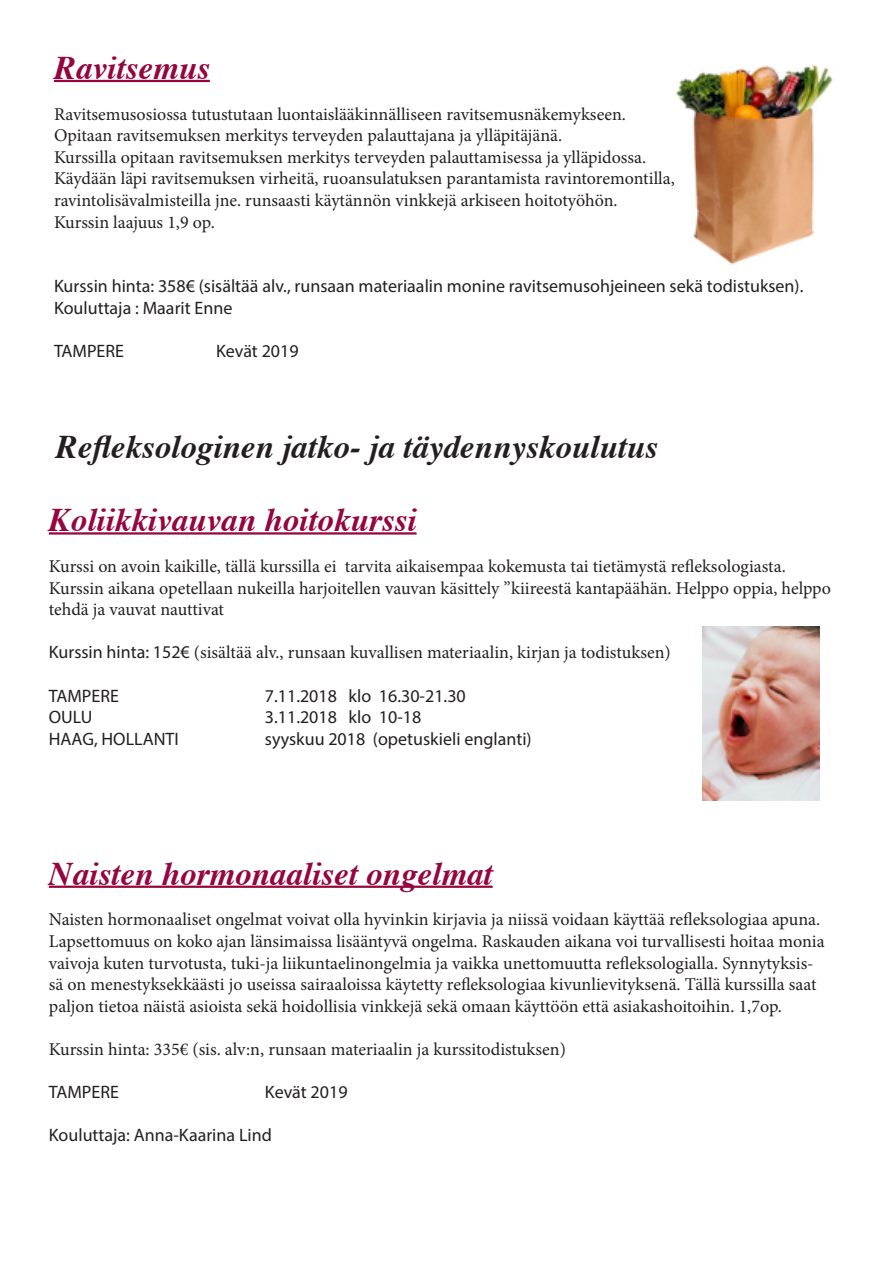
<style>
.page{position:relative;width:893px;height:1263px;background:#fff}
.page>*{position:absolute;margin:0;border:0;box-sizing:border-box;transform-origin:0 0}
.Otsikot{font:italic 700 33px "Times";color:#95053f}
.Otsikot-2{font:italic 700 33px "Times";color:#231f20}
.t1{font:18px/21.6px "Minion Pro";color:#231f20}
.t2{font:18px/21.6px "Myriad Pro";color:#231f20}
.s1{font-family:"Myriad Pro"}
</style>
<div class="page">
<img style="left:676px;top:65px;width:157px;height:200px">
<hr style="left:54px;top:80px;width:156px;height:2px;background:#95053f">
<hr style="left:49px;top:532px;width:368px;height:2px;background:#95053f">
<hr style="left:49px;top:886px;width:444px;height:2px;background:#95053f">
<img style="left:703px;top:627px;width:117px;height:174px">
<p class="Otsikot" style="left:54px;top:37px;width:157px">Ravitsemus</p>
<p class="t1" style="left:54px;top:103px;width:574px">Ravitsemusosiossa tutustutaan luontaislääkinnälliseen ravitsemusnäkemykseen.<br>Opitaan ravitsemuksen merkitys terveyden palauttajana ja ylläpitäjänä.</p>
<p class="t1" style="left:54px;top:146px;width:622px">Kurssilla opitaan ravitsemuksen merkitys terveyden palauttamisessa ja ylläpidossa.<br>Käydään läpi ravitsemuksen virheitä, ruoansulatuksen parantamista ravintoremontilla, ravintolisävalmisteilla jne. runsaasti käytännön vinkkejä arkiseen hoitotyöhön.<br>Kurssin laajuus 1,9 op.</p>
<p class="t2" style="left:54px;top:275px;width:751px">Kurssin hinta: 358€ (sisältää alv., runsaan materiaalin monine ravitsemusohjeineen sekä todistuksen).<br>Kouluttaja : Maarit Enne</p>
<p class="t2" style="left:54px;top:340px;width:71px">TAMPERE</p>
<p class="t2" style="left:216px;top:340px;width:84px">Kevät 2019</p>
<p class="Otsikot-2" style="left:56px;top:416px;width:604px">Refleksologinen jatko- ja täydennyskoulutus</p>
<p class="Otsikot" style="left:49px;top:489px;width:369px">Koliikkivauvan hoitokurssi</p>
<p class="t1" style="left:49px;top:556px;width:738px">Kurssi on avoin kaikille, tällä kurssilla ei tarvita aikaisempaa kokemusta tai tietämystä refleksologiasta.</p>
<p class="t1" style="left:49px;top:577px;width:784px">Kurssin aikana opetellaan nukeilla harjoitellen vauvan käsittely ”kiireestä kantapäähän. Helppo oppia, helppo tehdä ja vauvat nauttivat</p>
<p class="t1" style="left:49px;top:642px;width:623px"><span class="s1">Kurssin hinta: 152€</span> (sisältää alv., runsaan kuvallisen materiaalin, kirjan ja todistuksen)</p>
<p class="t2" style="left:49px;top:684px;width:71px">TAMPERE</p>
<p class="t2" style="left:265px;top:684px;width:202px">7.11.2018 klo 16.30-21.30</p>
<p class="t2" style="left:49px;top:706px;width:45px">OULU</p>
<p class="t2" style="left:265px;top:706px;width:158px">3.11.2018 klo 10-18</p>
<p class="t2" style="left:49px;top:728px;width:131px">HAAG, HOLLANTI</p>
<p class="t2" style="left:265px;top:728px;width:268px">syyskuu 2018 (opetuskieli englanti)</p>
<p class="Otsikot" style="left:49px;top:842px;width:445px">Naisten hormonaaliset ongelmat</p>
<p class="t1" style="left:49px;top:909px;width:777px">Naisten hormonaaliset ongelmat voivat olla hyvinkin kirjavia ja niissä voidaan käyttää refleksologiaa apuna.<br>Lapsettomuus on koko ajan länsimaissa lisääntyvä ongelma. Raskauden aikana voi turvallisesti hoitaa monia vaivoja kuten turvotusta, tuki-ja liikuntaelinongelmia ja vaikka unettomuutta refleksologialla. Synnytyksis&shy;sä on menestyksekkäästi jo useissa sairaaloissa käytetty refleksologiaa kivunlievityksenä. Tällä kurssilla saat paljon tietoa näistä asioista sekä hoidollisia vinkkejä sekä omaan käyttöön että asiakashoitoihin. 1,7op.</p>
<p class="t1" style="left:49px;top:1038px;width:519px">Kurssin hinta: 335€ (sis. alv:n, runsaan materiaalin ja kurssitodistuksen)</p>
<p class="t2" style="left:49px;top:1081px;width:71px">TAMPERE</p>
<p class="t2" style="left:265px;top:1081px;width:84px">Kevät 2019</p>
<p class="t2" style="left:49px;top:1124px;width:224px">Kouluttaja: Anna-Kaarina Lind</p>
</div>
